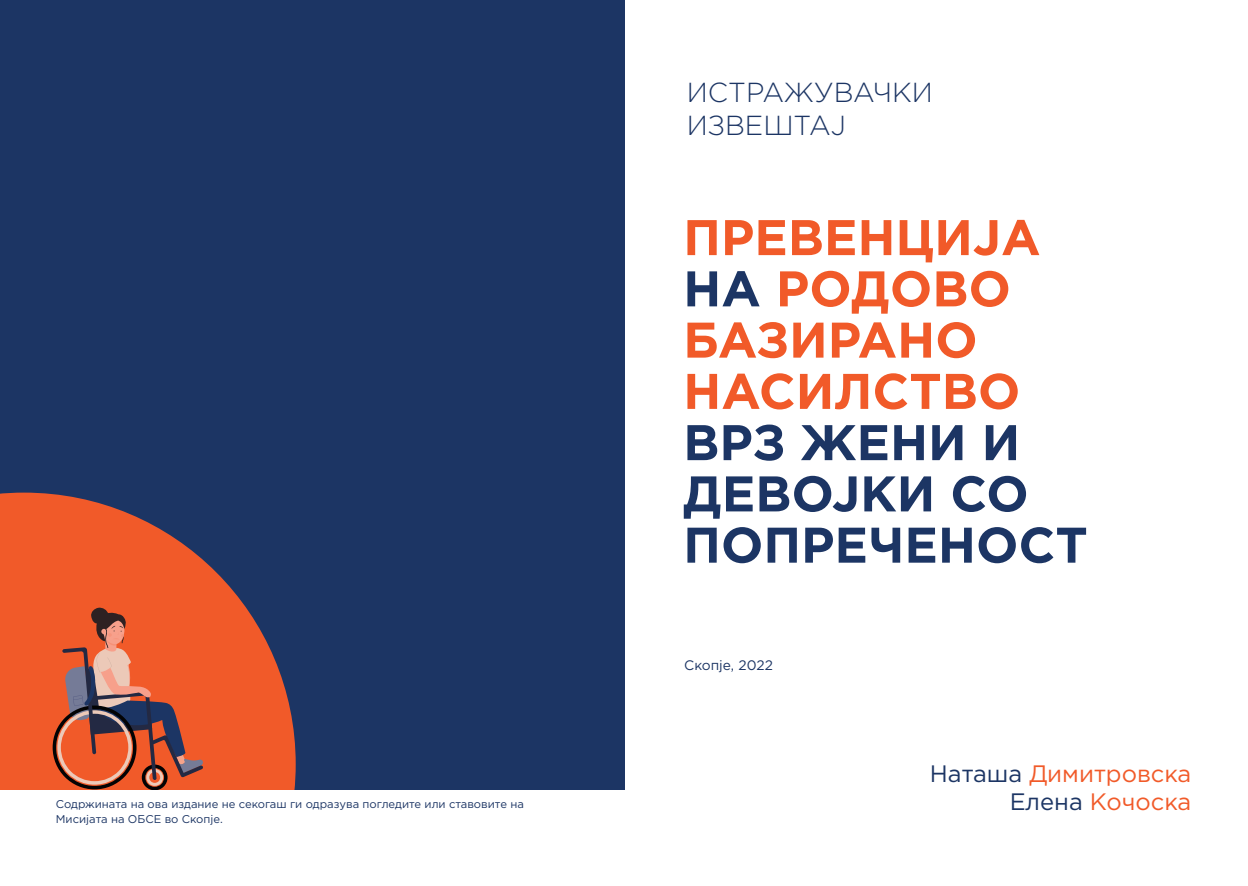
<style>
.page{position:relative;width:1248px;height:886px;background:#fff}
.page>*{position:absolute;margin:0;border:0;box-sizing:border-box;transform-origin:0 0}
.t1{font:700 50px/51.2px "Gotham Pro";color:#f15a29}
.t2{font:700 50px/51.2px "Gotham Pro";color:#1c3564}
.t3{font:300 27.5px/33px "Gotham Pro";color:#1c3564}
.t4{font:23.75px "Gotham Pro";color:#f15a29}
.t5{font:13.75px "Gotham Pro";color:#1c3564}
.t6{font:11.25px "Gotham Pro";color:#1c3564}
.s1{color:#1c3564}
</style>
<div class="page">
<div style="left:0;top:0;width:624px;height:886px;background:#1c3564"></div>
<svg style="left:0;top:493px;width:296px;height:297px;fill:#f15a29"></svg>
<svg style="left:53px;top:607px;width:150px;height:183px;background:#c55c3f"></svg>
<div style="left:0;top:790px;width:625px;height:96px;background:#fff"></div>
<h2 class="t3" style="left:686px;top:76px;width:247px">ИСТРАЖУВАЧКИ<br>ИЗВЕШТАЈ</h2>
<h1 class="t1" style="left:683px;top:210px;width:359px">ПРЕВЕНЦИЈА<br><span class="s1">НА</span> РОДОВО<br>БАЗИРАНО<br>НАСИЛСТВО</h1>
<h1 class="t2" style="left:683px;top:415px;width:406px">ВРЗ ЖЕНИ И<br>ДЕВОЈКИ СО<br>ПОПРЕЧЕНОСТ</h1>
<p class="t5" style="left:684px;top:657px;width:90px">Скопје, 2022</p>
<h3 class="t4" style="left:929px;top:760px;width:263px"><span class="s1">Наташа</span> Димитровска</h3>
<p class="t6" style="left:56px;top:798px;width:469px">Содржината на ова издание не секогаш ги одразува погледите или ставовите на</p>
<h3 class="t4" style="left:1009px;top:789px;width:183px"><span class="s1">Елена</span> Кочоска</h3>
<p class="t6" style="left:56px;top:813px;width:168px">Мисијата на ОБСЕ во Скопје.</p>
</div>
